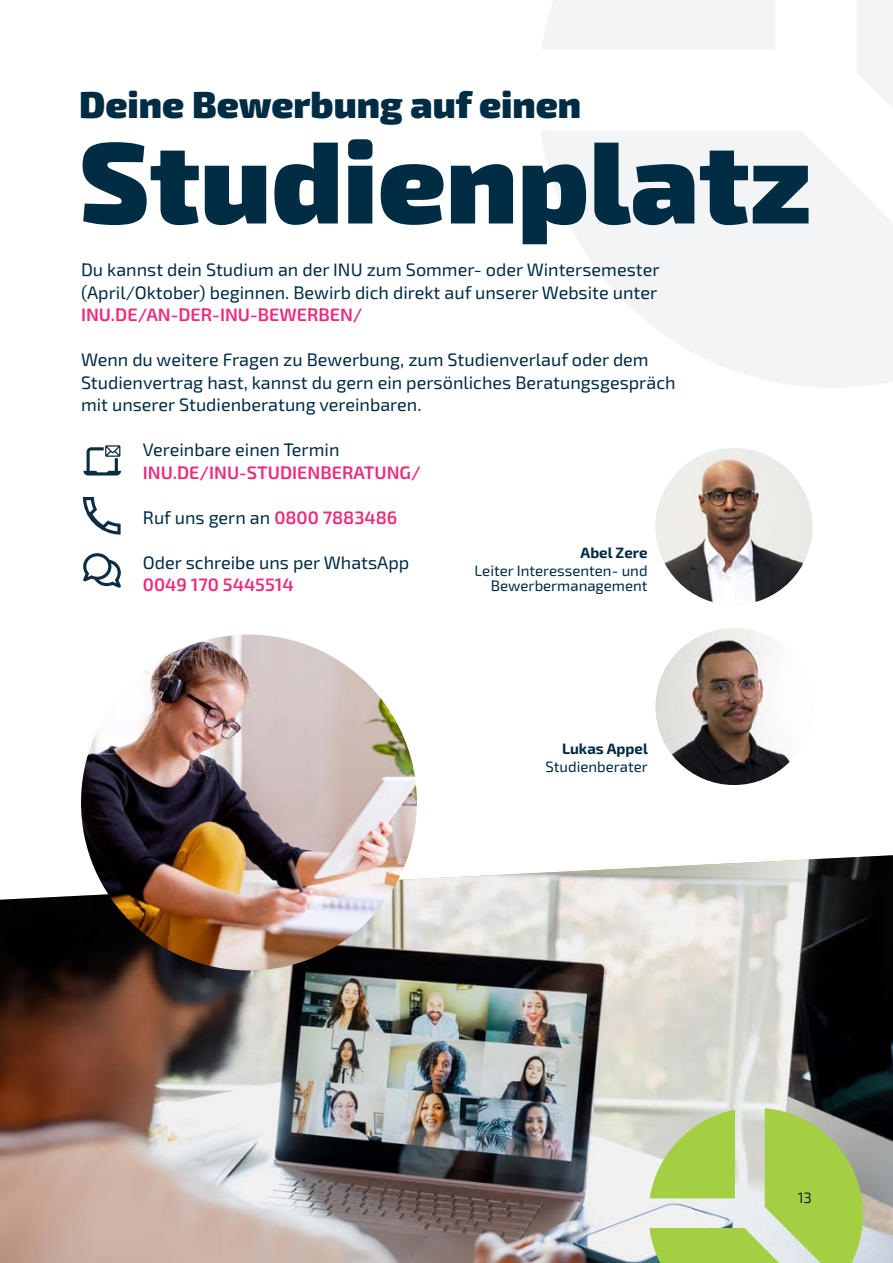
<style>
.page{position:relative;width:893px;height:1263px;background:#fff}
.page>*{position:absolute;margin:0;border:0;box-sizing:border-box;transform-origin:0 0}
.t1{font:900 115.5px "Exo 2";color:#002c44}
.t2{font:900 37.5px "Exo 2";color:#002c44}
.t3{font:18px/22.5px "Exo 2";color:#002c44}
.t4{font:600 18px "Exo 2";color:#ee2a7b}
.t5{font:15px/15px "Exo 2";color:#002c44;text-align:right}
.t6{font:700 15px "Exo 2";color:#002c44}
.s1{font-weight:600;color:#ee2a7b}
</style>
<div class="page">
<img style="left:0;top:855px;width:893px;height:408px">
<img style="left:81px;top:634px;width:336px;height:336px;border-radius:168px">
<svg style="left:541px;top:131px;width:352px;height:257px;fill:#f2f4f6"></svg>
<div style="left:542px;top:0;width:233px;height:49px;background:#f2f4f6"></div>
<svg style="left:857px;top:0;width:36px;height:108px"></svg>
<svg style="left:83px;top:445px;width:38px;height:30px"></svg>
<svg style="left:83px;top:497px;width:38px;height:38px"></svg>
<svg style="left:83px;top:553px;width:38px;height:35px"></svg>
<svg style="left:649px;top:1108px;width:214px;height:155px;background:#b5d07a"></svg>
<img style="left:655px;top:448px;width:157px;height:157px;border-radius:78px">
<img style="left:655px;top:628px;width:157px;height:157px;border-radius:78px">
<h2 class="t2" style="left:79px;top:79px;width:504px">Deine Bewerbung auf einen</h2>
<h1 class="t1" style="left:79px;top:102px;width:734px">Studienplatz</h1>
<p class="t3" style="left:81px;top:258px;width:580px">Du kannst dein Studium an der INU zum Sommer- oder Wintersemester (April/Oktober) beginnen. Bewirb dich direkt auf unserer Website unter</p>
<p class="t4" style="left:81px;top:302px;width:283px">INU.DE/AN-DER-INU-BEWERBEN/</p>
<p class="t3" style="left:81px;top:348px;width:596px">Wenn du weitere Fragen zu Bewerbung, zum Studienverlauf oder dem<br>Studienvertrag hast, kannst du gern ein persönliches Beratungsgespräch mit unserer Studienberatung vereinbaren.</p>
<p class="t3" style="left:143px;top:438px;width:198px">Vereinbare einen Termin</p>
<p class="t4" style="left:143px;top:460px;width:279px">INU.DE/INU-STUDIENBERATUNG/</p>
<p class="t3" style="left:143px;top:505px;width:256px">Ruf uns gern an <span class="s1">0800 7883486</span></p>
<p class="t3" style="left:143px;top:550px;width:268px">Oder schreibe uns per WhatsApp</p>
<p class="t4" style="left:143px;top:572px;width:152px">0049 170 5445514</p>
<p class="t6" style="left:581px;top:542px;width:68px">Abel Zere</p>
<p class="t5" style="left:475px;top:563px;width:174px">Leiter Interessenten- und<br>Bewerbermanagement</p>
<p class="t6" style="left:562px;top:738px;width:87px">Lukas Appel</p>
<p class="t5" style="left:546px;top:758px;width:104px">Studienberater</p>
<p class="t5" style="left:798px;top:1190px;width:16px">13</p>
</div>
